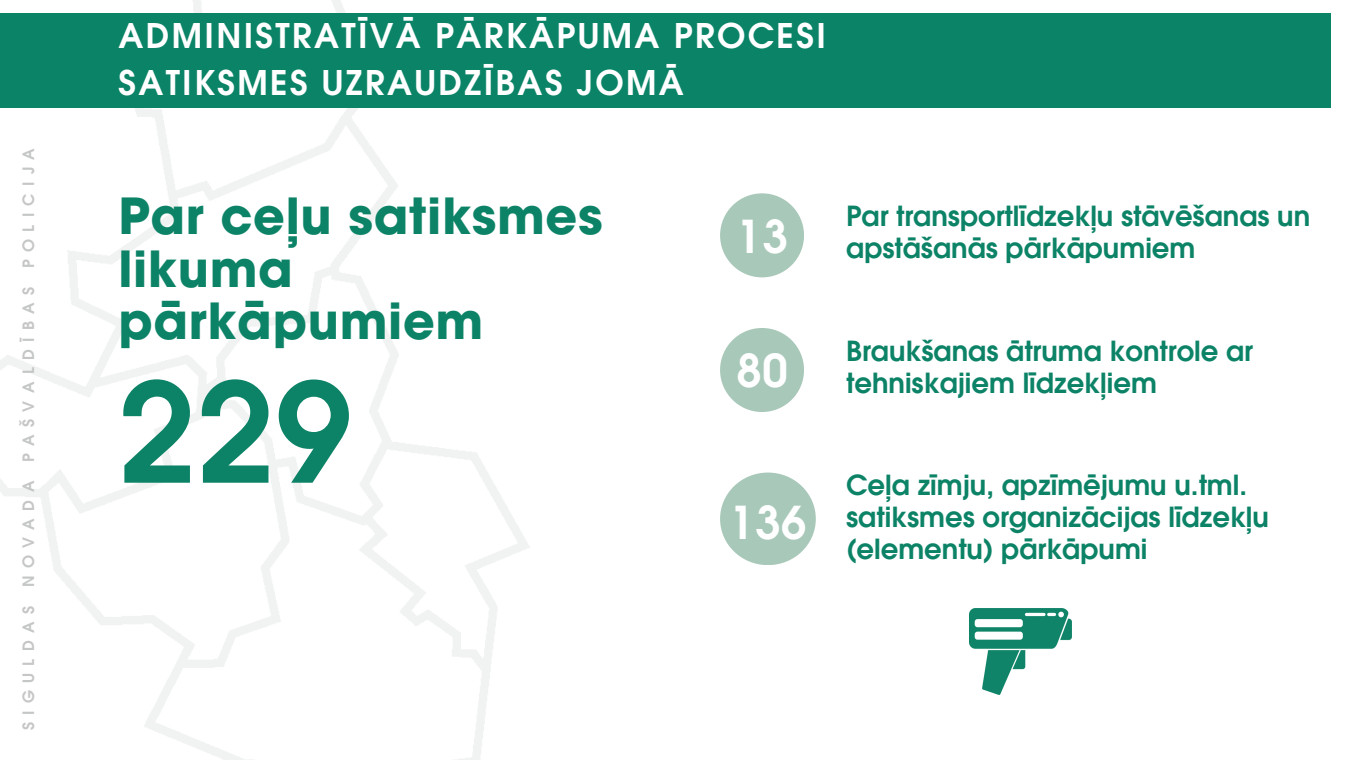
<style>
.page{position:relative;width:1350px;height:760px;background:#fff}
.page>*{position:absolute;margin:0;border:0;box-sizing:border-box;transform-origin:0 0}
.t1{font:600 136.75px "ITC Avant Garde Pro";color:#0c8366}
.t2{font:700 49.38px/52.5px "ITC Avant Garde Pro";letter-spacing:.015em;color:#0c8366}
.t3{font:600 45px "ITC Avant Garde Pro";letter-spacing:.015em;color:#fff}
.t4{font:600 33.75px/46.9px "ITC Avant Garde Pro";letter-spacing:.07em;color:#fff}
.t5{font:600 27.5px/31.9px "ITC Avant Garde Pro";color:#0c8366}
.t6{font:600 15.62px "ITC Avant Garde Pro";letter-spacing:.47em;color:#c5c6c6}
</style>
<div class="page">
<img style="left:0;top:0;width:531px;height:759px">
<div style="left:0;top:14px;width:1330px;height:93px;background:#0b8367"></div>
<div style="left:720px;top:193px;width:84px;height:84px;background:#a8c8ba;border-radius:50%"></div>
<img style="left:970px;top:608px;width:101px;height:86px">
<div style="left:720px;top:328px;width:84px;height:84px;background:#a8c8ba;border-radius:50%"></div>
<div style="left:720px;top:472px;width:96px;height:93px;background:#a8c8ba;border-radius:50%"></div>
<p class="t6" style="left:22px;top:730px;width:583px;rotate:-90deg">SIGULDAS NOVADA PAŠVALDĪBAS POLICIJA</p>
<p class="t4" style="left:118px;top:16px;width:709px">ADMINISTRATĪVĀ PĀRKĀPUMA PROCESI<br>SATIKSMES UZRAUDZĪBAS JOMĀ</p>
<p class="t2" style="left:118px;top:196px;width:486px">Par ceļu satiksmes likuma pārkāpumiem</p>
<p class="t1" style="left:118px;top:381px;width:235px">229</p>
<h3 class="t3" style="left:736px;top:219px;width:53px">13</h3>
<h3 class="t3" style="left:736px;top:354px;width:53px">80</h3>
<h3 class="t3" style="left:729px;top:506px;width:79px">136</h3>
<h2 class="t5" style="left:846px;top:203px;width:466px">Par transportlīdzekļu stāvēšanas un apstāšanās pārkāpumiem</h2>
<h1 class="t5" style="left:846px;top:338px;width:408px">Braukšanas ātruma kontrole ar</h1>
<h1 class="t5" style="left:846px;top:370px;width:312px">tehniskajiem līdzekļiem</h1>
<p class="t5" style="left:846px;top:472px;width:424px">Ceļa zīmju, apzīmējumu u.tml. satiksmes organizācijas līdzekļu (elementu) pārkāpumi</p>
</div>
